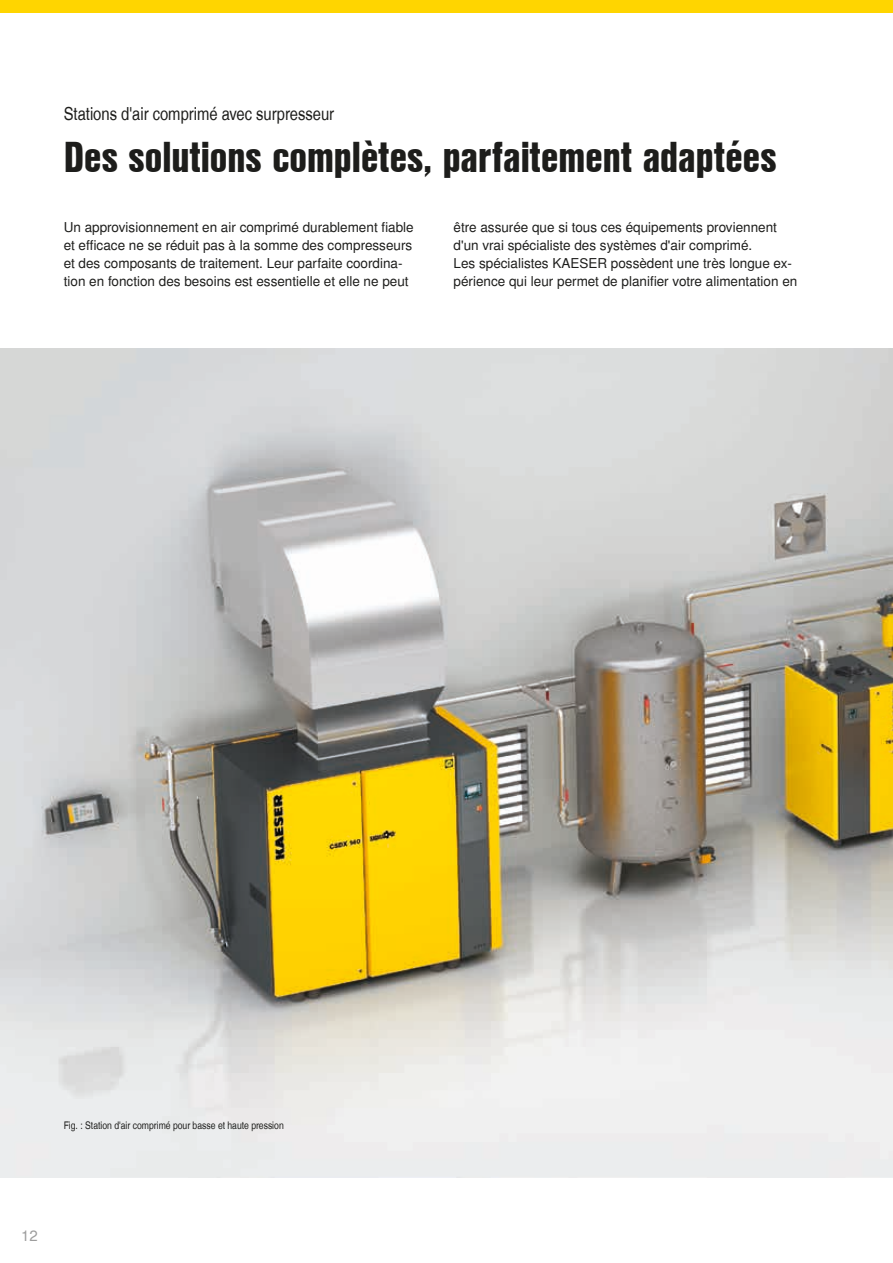
<style>
.page{position:relative;width:893px;height:1263px;background:#fff}
.page>*{position:absolute;margin:0;border:0;box-sizing:border-box;transform-origin:0 0}
.t1{font:42px "Nimbus San L Bla Con";color:#1d1d1b}
.t2{font:18px "Nimbus San L Reg Con";color:#1d1d1b}
.t3{font:15px "Nimbus San L";color:#9d9d9d}
.t4{font:13.5px/18px "Nimbus San L";color:#1d1d1b}
.t5{font:10.5px "Nimbus San L Reg Con";color:#1d1d1b}
</style>
<div class="page">
<img style="left:0;top:349px;width:893px;height:829px">
<div style="left:0;top:0;width:893px;height:13px;background:#ffd500"></div>
<h2 class="t2" style="left:64px;top:103px;width:272px">Stations d'air comprimé avec surpresseur</h2>
<h1 class="t1" style="left:64px;top:126px;width:714px">Des solutions complètes, parfaitement adaptées</h1>
<p class="t4" style="left:64px;top:219px;width:351px">Un approvisionnement en air comprimé durablement fiable et efficace ne se réduit pas à la somme des compresseurs et des composants de traitement. Leur parfaite coordina&shy;tion en fonction des besoins est essentielle et elle ne peut</p>
<p class="t4" style="left:454px;top:218px;width:345px">être assurée que si tous ces équipements proviennent d'un vrai spécialiste des systèmes d'air comprimé.<br>Les spécialistes KAESER possèdent une très longue ex&shy;périence qui leur permet de planifier votre alimentation en</p>
<p class="t5" style="left:64px;top:1119px;width:222px">Fig. : Station d'air comprimé pour basse et haute pression</p>
<p class="t3" style="left:21px;top:1226px;width:18px">12</p>
</div>
